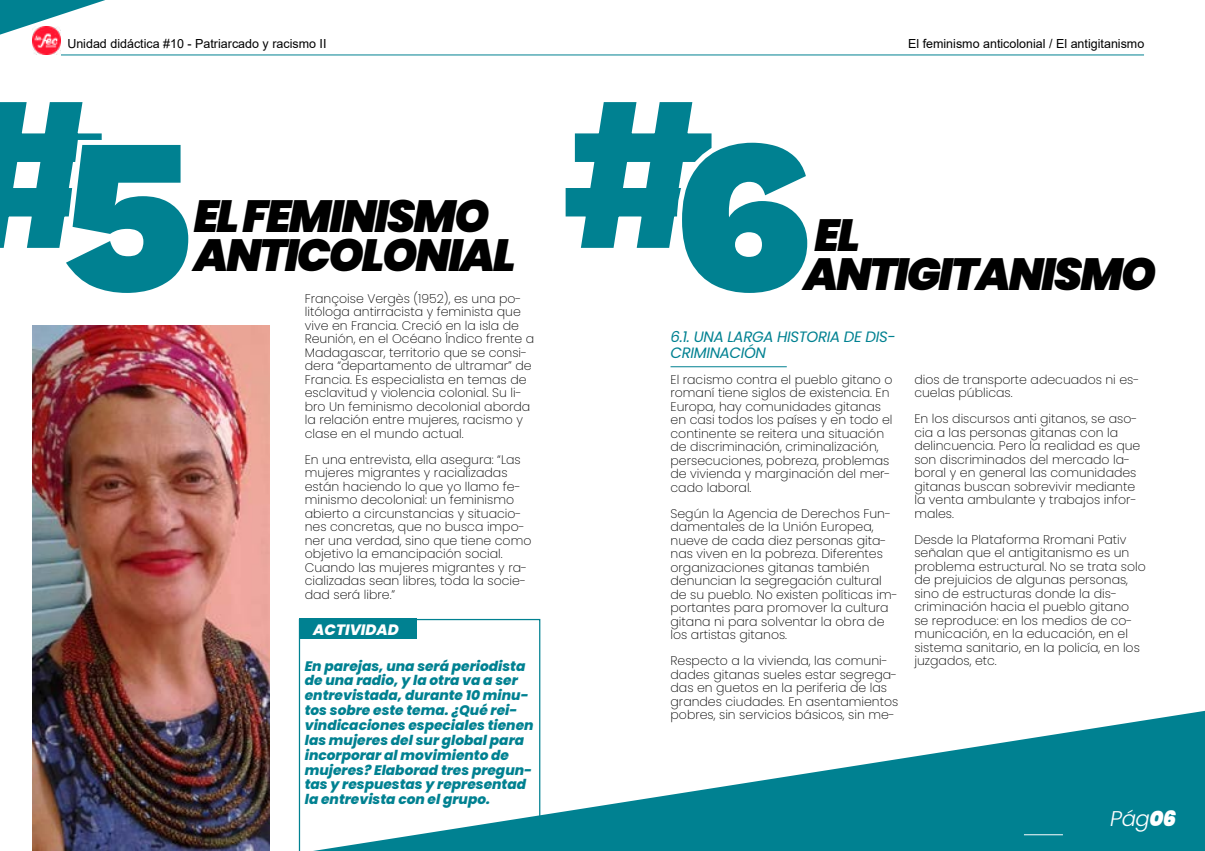
<style>
.page{position:relative;width:1205px;height:851px;background:#fff}
.page>*{position:absolute;margin:0;border:0;box-sizing:border-box;transform-origin:0 0}
.t1{font:900 220.75px "Work Sans";color:#008191}
.t2{font:italic 900 45px/39px "Poppins";letter-spacing:-.05em;color:#000}
.t3{font:italic 300 21.25px "Poppins";color:#fff}
.t4{font:italic 15px/16.1px "Poppins";letter-spacing:-.025em;color:#008191}
.t5{font:italic 800 15px "Poppins";color:#fff}
.t6{font:italic 800 13.75px/14.9px "Poppins";color:#008191}
.t7{font:200 12.5px/13.5px "Poppins";color:#000}
.t8{font:12.5px "Arial";color:#000}
.s1{color:#fff}
.s2{font-weight:900}
</style>
<div class="page">
<svg style="left:269px;top:709px;width:936px;height:141px;fill:#008191"></svg>
<img style="left:33px;top:39px;width:28px;height:16px">
<hr style="left:61px;top:55px;width:1083px;height:1px;background:#008191">
<svg style="left:0;top:0;width:105px;height:39px"></svg>
<hr style="left:1024px;top:834px;width:39px;height:1px;background:#fff">
<svg style="left:299px;top:618px;width:241px;height:232px"></svg>
<hr style="left:670px;top:366px;width:117px;height:1px;background:#008191">
<img style="left:33px;top:326px;width:236px;height:524px">
<p class="t8" style="left:67px;top:35px;width:261px">Unidad didáctica #10 - Patriarcado y racismo II</p>
<h1 class="t1" style="left:-51px;top:5px;width:245px">#<span class="s1">5</span></h1>
<h2 class="t2" style="left:194px;top:196px;width:323px">EL FEMINISMO<br>ANTICOLONIAL</h2>
<p class="t7" style="left:305px;top:292px;width:231px">Françoise Vergès (1952), es una po&shy;litóloga antirracista y feminista que vive en Francia. Creció en la isla de Reunión, en el Océano Índico frente a Madagascar, territorio que se consi&shy;dera “departamento de ultramar” de Francia. Es especialista en temas de esclavitud y violencia colonial. Su li&shy;bro Un feminismo decolonial aborda la relación entre mujeres, racismo y clase en el mundo actual.</p>
<p class="t7" style="left:305px;top:452px;width:228px">En una entrevista, ella asegura: “Las mujeres migrantes y racializadas están haciendo lo que yo llamo fe&shy;minismo decolonial: un feminismo abierto a circunstancias y situacio&shy;nes concretas, que no busca impo&shy;ner una verdad, sino que tiene como objetivo la emancipación social.<br>Cuando las mujeres migrantes y ra&shy;cializadas sean libres, toda la socie&shy;dad será libre.”</p>
<p class="t5" style="left:313px;top:620px;width:87px">ACTIVIDAD</p>
<p class="t6" style="left:305px;top:658px;width:230px">En parejas, una será periodista de una radio, y la otra va a ser entrevistada, durante 10 minu&shy;tos sobre este tema. ¿Qué rei&shy;vindicaciones especiales tienen las mujeres del sur global para incorporar al movimiento de mujeres? Elaborad tres pregun&shy;tas y respuestas y representad la entrevista con el grupo.</p>
<p class="t8" style="left:908px;top:35px;width:238px">El feminismo anticolonial / El antigitanismo</p>
<h1 class="t1" style="left:559px;top:5px;width:254px">#<span class="s1">6</span></h1>
<h2 class="t2" style="left:804px;top:216px;width:354px">EL<br>ANTIGITANISMO</h2>
<p class="t4" style="left:670px;top:328px;width:227px">6.1. UNA LARGA HISTORIA DE DIS-<br>CRIMINACIÓN</p>
<p class="t7" style="left:670px;top:372px;width:224px">El racismo contra el pueblo gitano o romaní tiene siglos de existencia. En Europa, hay comunidades gitanas en casi todos los países y en todo el continente se reitera una situación de discriminación, criminalización, persecuciones, pobreza, problemas de vivienda y marginación del mer&shy;cado laboral.</p>
<p class="t7" style="left:670px;top:506px;width:229px">Según la Agencia de Derechos Fun&shy;damentales de la Unión Europea, nueve de cada diez personas gita&shy;nas viven en la pobreza. Diferentes organizaciones gitanas también denuncian la segregación cultural de su pueblo. No existen políticas im&shy;portantes para promover la cultura gitana ni para solventar la obra de los artistas gitanos.</p>
<p class="t7" style="left:670px;top:654px;width:229px">Respecto a la vivienda, las comuni&shy;dades gitanas sueles estar segrega&shy;das en guetos en la periferia de las grandes ciudades. En asentamientos pobres, sin servicios básicos, sin me-</p>
<p class="t7" style="left:914px;top:372px;width:227px">dios de transporte adecuados ni es&shy;cuelas públicas.</p>
<p class="t7" style="left:914px;top:412px;width:227px">En los discursos anti gitanos, se aso&shy;cia a las personas gitanas con la delincuencia. Pero la realidad es que son discriminados del mercado la&shy;boral y en general las comunidades gitanas buscan sobrevivir mediante la venta ambulante y trabajos infor&shy;males.</p>
<p class="t7" style="left:914px;top:532px;width:233px">Desde la Plataforma Rromani Pativ señalan que el antigitanismo es un problema estructural. No se trata solo de prejuicios de algunas personas, sino de estructuras donde la dis&shy;criminación hacia el pueblo gitano se reproduce: en los medios de co&shy;municación, en la educación, en el sistema sanitario, en la policía, en los juzgados, etc.</p>
<h3 class="t3" style="left:1110px;top:805px;width:68px">Pág<span class="s2">06</span></h3>
</div>
